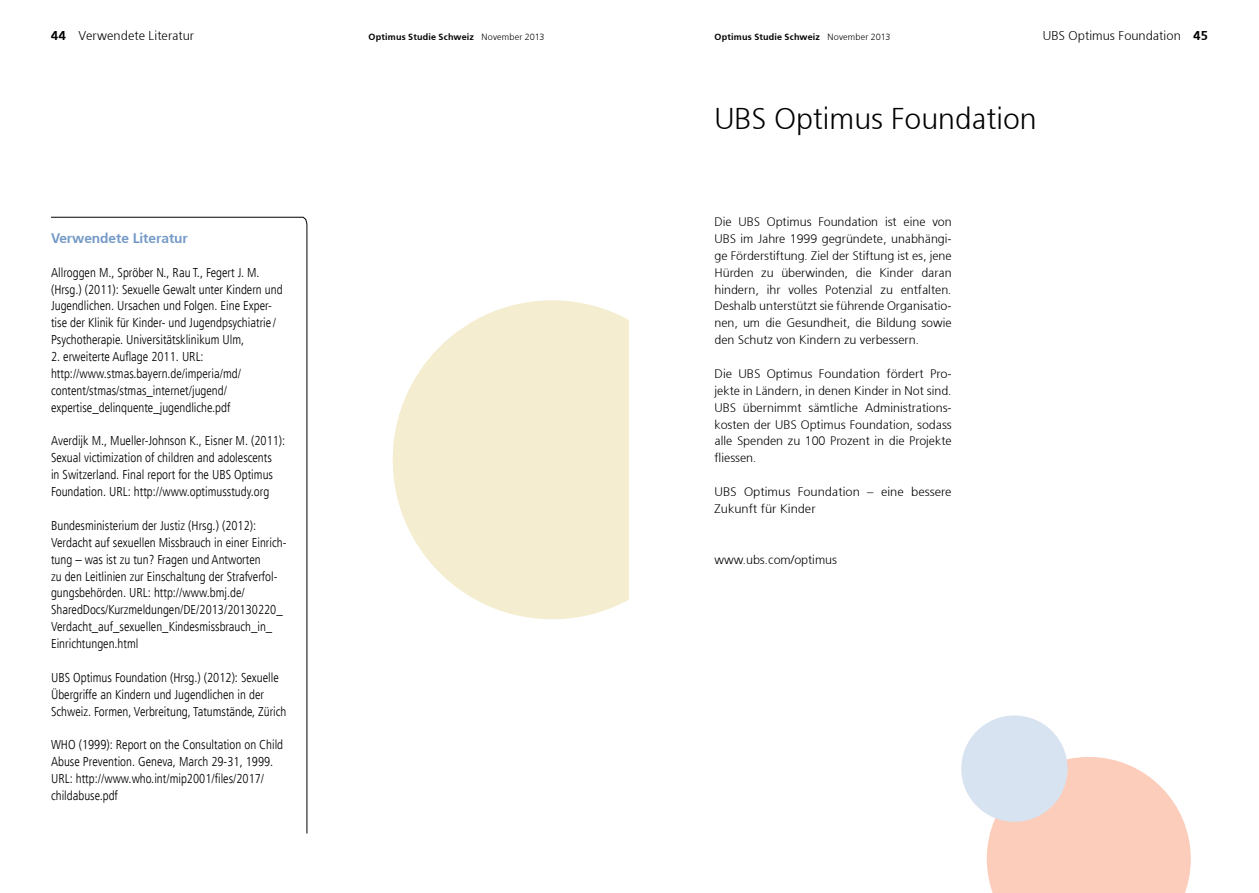
<style>
.page{position:relative;width:1259px;height:893px;background:#fff}
.page>*{position:absolute;margin:0;border:0;box-sizing:border-box;transform-origin:0 0}
.t1{font:300 30px "Frutiger 45";color:#000}
.t2{font:300 13.8px "Frutiger 45";letter-spacing:-.005em;color:#7399c6}
.t3{font:12.75px/17px "Frutiger 47 Light CN";color:#000}
.t4{font:300 12.75px "Frutiger 45";letter-spacing:.005em;color:#000}
.t5{font:300 12.3px/17px "Frutiger 45";color:#000;text-align:justify}
.t6{font:300 9px "Frutiger 45";letter-spacing:.025em;color:#000}
.s1{font-style:inherit}
</style>
<div class="page">
<div style="left:393px;top:300px;width:318px;height:319px;background:#f4edcf;border-radius:50%"></div>
<div style="left:629px;top:260px;width:161px;height:591px;background:#fff"></div>
<svg style="left:986px;top:757px;width:204px;height:136px;background:#fcd2c1"></svg>
<div style="left:961px;top:715px;width:106px;height:107px;background:#d8e3f2;border-radius:50%"></div>
<svg style="left:51px;top:216px;width:257px;height:618px"></svg>
<p class="t4" style="left:51px;top:29px;width:145px"><span class="s1">44</span> Verwendete Literatur</p>
<p class="t6" style="left:368px;top:32px;width:177px">Optimus Studie Schweiz <span class="s1">November 2013</span></p>
<p class="t6" style="left:714px;top:32px;width:177px">Optimus Studie Schweiz <span class="s1">November 2013</span></p>
<p class="t4" style="left:1042px;top:29px;width:167px">UBS Optimus Foundation <span class="s1">45</span></p>
<p class="t2" style="left:51px;top:230px;width:138px">Verwendete Literatur</p>
<p class="t3" style="left:51px;top:264px;width:233px">Allroggen M., Spröber N., Rau T., Fegert J. M. (Hrsg.) (2011): Sexuelle Gewalt unter Kindern und Jugendlichen. Ursachen und Folgen. Eine Exper&shy;tise der Klinik für Kinder- und Jugendpsychiatrie / Psychotherapie. Universitätsklinikum Ulm,</p>
<p class="t3" style="left:51px;top:348px;width:191px">2. erweiterte Auflage 2011. URL: http://www.stmas.bayern.de/imperia/md/ content/stmas/stmas_internet/jugend/ expertise_delinquente_jugendliche.pdf</p>
<p class="t3" style="left:51px;top:433px;width:236px">Averdijk M., Mueller-Johnson K., Eisner M. (2011):<br>Sexual victimization of children and adolescents<br>in Switzerland. Final report for the UBS Optimus Foundation. URL: http://www.optimusstudy.org</p>
<p class="t3" style="left:51px;top:517px;width:237px">Bundesministerium der Justiz (Hrsg.) (2012):<br>Verdacht auf sexuellen Missbrauch in einer Einrich&shy;tung – was ist zu tun? Fragen und Antworten<br>zu den Leitlinien zur Einschaltung der Strafverfol&shy;gungsbehörden. URL: http://www.bmj.de/ SharedDocs/Kurzmeldungen/DE/2013/20130220_ Verdacht_auf_sexuellen_Kindesmissbrauch_in_ Einrichtungen.html</p>
<p class="t3" style="left:51px;top:669px;width:237px">UBS Optimus Foundation (Hrsg.) (2012): Sexuelle<br>Übergriffe an Kindern und Jugendlichen in der<br>Schweiz. Formen, Verbreitung, Tatumstände, Zürich</p>
<p class="t3" style="left:51px;top:736px;width:234px">WHO (1999): Report on the Consultation on Child Abuse Prevention. Geneva, March 29-31, 1999.<br>URL: http://www.who.int/mip2001/files/2017/ childabuse.pdf</p>
<h1 class="t1" style="left:714px;top:102px;width:323px">UBS Optimus Foundation</h1>
<p class="t5" style="left:714px;top:213px;width:239px">Die UBS Optimus Foundation ist eine von UBS im Jahre 1999 gegründete, unabhängi&shy;ge Förderstiftung. Ziel der Stiftung ist es, jene Hürden zu überwinden, die Kinder daran hindern, ihr volles Potenzial zu entfalten.<br>Deshalb unterstützt sie führende Organisatio&shy;nen, um die Gesundheit, die Bildung sowie den Schutz von Kindern zu verbessern.</p>
<p class="t5" style="left:714px;top:365px;width:239px">Die UBS Optimus Foundation fördert Pro&shy;jekte in Ländern, in denen Kinder in Not sind.<br>UBS übernimmt sämtliche Administrations&shy;kosten der UBS Optimus Foundation, sodass alle Spenden zu 100 Prozent in die Projekte fliessen.</p>
<p class="t5" style="left:714px;top:483px;width:239px">UBS Optimus Foundation – eine bessere<br>Zukunft für Kinder</p>
<p class="t5" style="left:714px;top:551px;width:124px">www.ubs.com/optimus</p>
</div>
